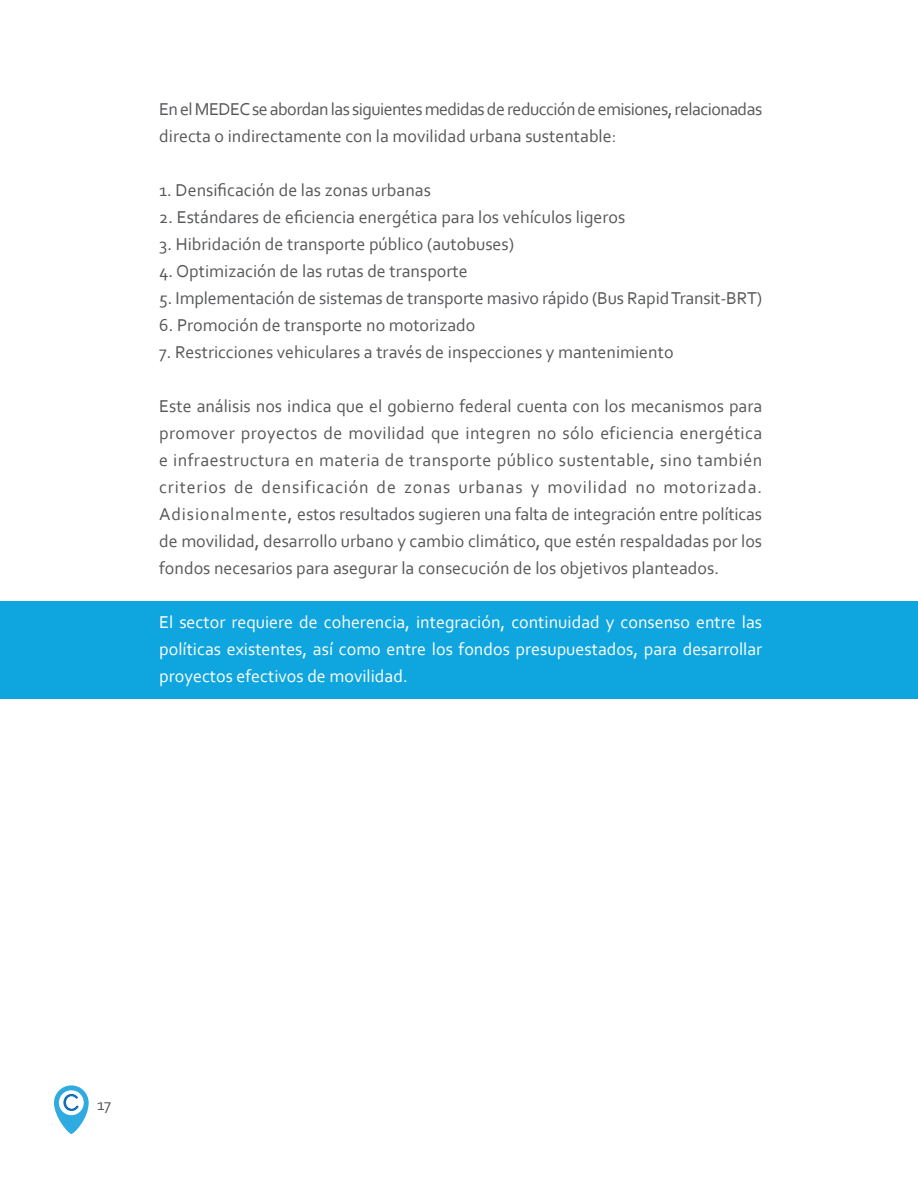
<style>
.page{position:relative;width:918px;height:1188px;background:#fff}
.page>*{position:absolute;margin:0;border:0;box-sizing:border-box;transform-origin:0 0}
.t1{font:18px/27px "Corbel";color:#57585a;text-align:justify}
.t2{font:18px/27px "Corbel";color:#fff;text-align:justify}
.t3{font:18px/27px "Corbel";letter-spacing:-.03em;color:#57585a}
.t4{font:16.5px "Corbel";color:#57585a}
.s1{font-family:"Drugs";font-size:28.95px;color:#30abe1}
</style>
<div class="page">
<svg style="left:54px;top:1085px;width:35px;height:49px"></svg>
<div style="left:59px;top:1090px;width:25px;height:25px;background:#fff;border-radius:50%"></div>
<svg style="left:63px;top:1093px;width:16px;height:18px"></svg>
<div style="left:0;top:602px;width:918px;height:97px;background:#0fa5df"></div>
<p class="t3" style="left:159px;top:96px;width:605px">En el MEDEC se abordan las siguientes medidas de reducción de emisiones, relacionadas directa o indirectamente con la movilidad urbana sustentable:</p>
<p class="t1" style="left:159px;top:177px;width:273px">1. Densificación de las zonas urbanas</p>
<p class="t1" style="left:159px;top:204px;width:468px">2. Estándares de eficiencia energética para los vehículos ligeros</p>
<p class="t1" style="left:159px;top:231px;width:357px">3. Hibridación de transporte público (autobuses)</p>
<p class="t1" style="left:159px;top:258px;width:310px">4. Optimización de las rutas de transporte</p>
<p class="t1" style="left:159px;top:285px;width:605px">5. Implementación de sistemas de transporte masivo rápido (Bus Rapid Transit-BRT)</p>
<p class="t1" style="left:159px;top:312px;width:318px">6. Promoción de transporte no motorizado</p>
<p class="t1" style="left:159px;top:339px;width:516px">7. Restricciones vehiculares a través de inspecciones y mantenimiento</p>
<p class="t1" style="left:159px;top:393px;width:605px">Este análisis nos indica que el gobierno federal cuenta con los mecanismos para promover proyectos de movilidad que integren no sólo eficiencia energética e infraestructura en materia de transporte público sustentable, sino también criterios de densificación de zonas urbanas y movilidad no motorizada.<br>Adisionalmente, estos resultados sugieren una falta de integración entre políticas de movilidad, desarrollo urbano y cambio climático, que estén respaldadas por los fondos necesarios para asegurar la consecución de los objetivos planteados.</p>
<p class="t2" style="left:159px;top:609px;width:605px">El sector requiere de coherencia, integración, continuidad y consenso entre las políticas existentes, así como entre los fondos presupuestados, para desarrollar proyectos efectivos de movilidad.</p>
<p class="t4" style="left:63px;top:1094px;width:50px"><span class="s1">c</span> 17</p>
</div>
